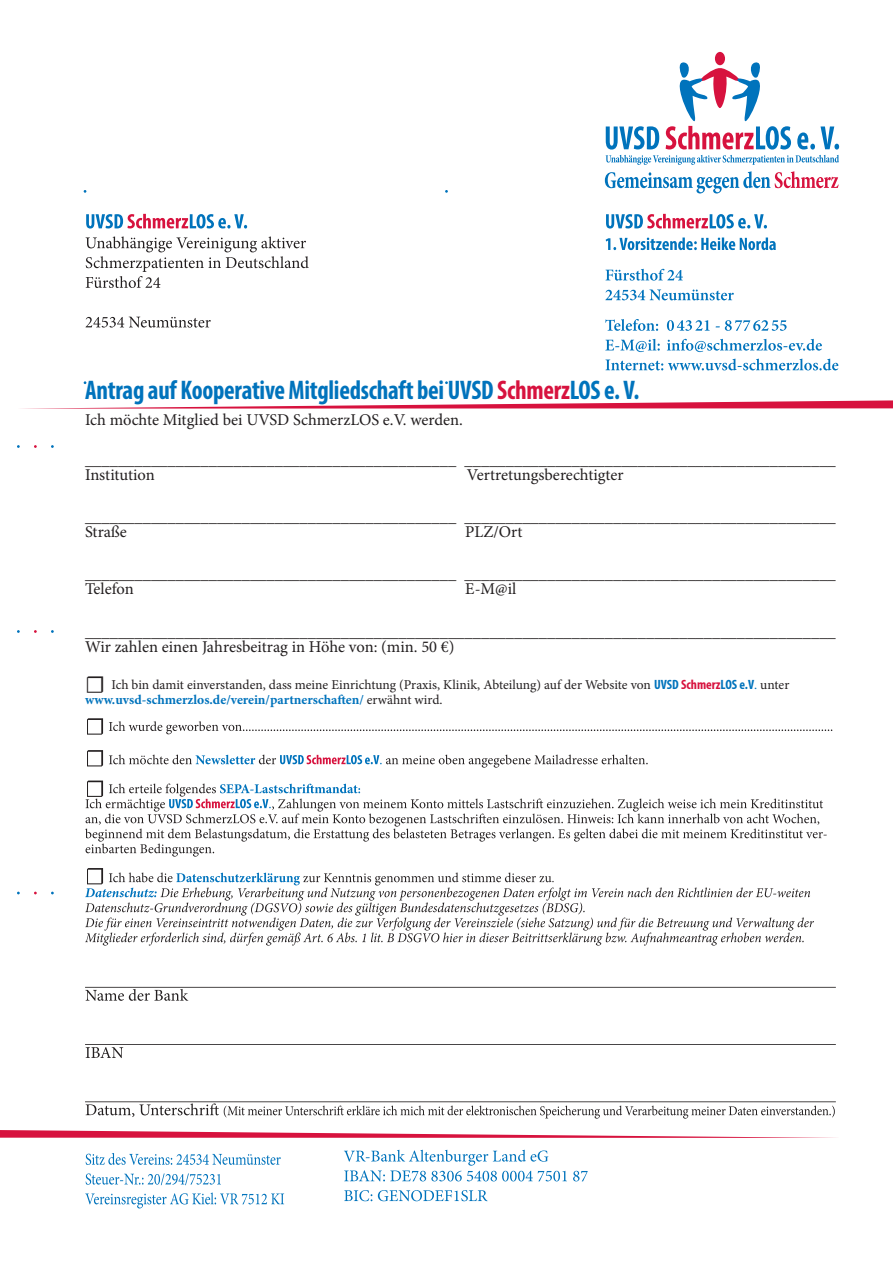
<style>
.page{position:relative;width:893px;height:1263px;background:#fff}
.page>*{position:absolute;margin:0;border:0;box-sizing:border-box;transform-origin:0 0}
.t1{font:700 condensed 27px "Myriad Pro";letter-spacing:-.01em;color:#0073bc;scale:.94 1}
.t2{font:16.5px/15px "Minion Pro";color:#231f20}
.t3{font:13.5px/15px "Minion Pro";color:#231f20}
.s1{color:#d7123e}
.s2{font-size:24px}
.s3{font-family:"Myriad Pro";font-weight:700;font-stretch:condensed;color:#0073bc}
.s4{font-family:"Myriad Pro";font-weight:700;font-stretch:condensed;color:#d7123e}
.s5{color:#0073bc}
.s6{font-weight:700;color:#0073bc}
</style>
<div class="page">
<svg style="left:86px;top:317px;width:125px;height:11px"></svg>
<svg style="left:86px;top:236px;width:223px;height:52px"></svg>
<svg style="left:86px;top:214px;width:161px;height:15px"></svg>
<svg style="left:85px;top:1044px;width:751px;height:14px"></svg>
<svg style="left:85px;top:987px;width:751px;height:14px"></svg>
<svg style="left:85px;top:868px;width:729px;height:77px"></svg>
<svg style="left:85px;top:780px;width:742px;height:77px"></svg>
<svg style="left:87px;top:750px;width:561px;height:18px"></svg>
<svg style="left:87px;top:718px;width:745px;height:17px"></svg>
<svg style="left:605px;top:319px;width:182px;height:12px"></svg>
<svg style="left:605px;top:289px;width:129px;height:11px"></svg>
<svg style="left:605px;top:269px;width:78px;height:12px"></svg>
<svg style="left:606px;top:237px;width:170px;height:13px"></svg>
<svg style="left:606px;top:214px;width:161px;height:15px"></svg>
<svg style="left:85px;top:1192px;width:199px;height:16px"></svg>
<svg style="left:86px;top:1173px;width:135px;height:12px"></svg>
<svg style="left:86px;top:1153px;width:195px;height:12px"></svg>
<svg style="left:605px;top:171px;width:234px;height:22px"></svg>
<div style="left:715px;top:52px;width:10px;height:13px;background:#d7123e;border-radius:50%"></div>
<svg style="left:606px;top:61px;width:233px;height:104px"></svg>
<svg style="left:344px;top:1190px;width:144px;height:11px"></svg>
<svg style="left:344px;top:1150px;width:244px;height:31px"></svg>
<svg style="left:0;top:1101px;width:836px;height:37px"></svg>
<svg style="left:21px;top:338px;width:872px;height:71px"></svg>
<h1 class="t1" style="left:85px;top:373px;width:591px">Antrag auf Kooperative Mitgliedschaft bei UVSD <span class="s1">Schmerz</span>LOS e. V.</h1>
<p class="t2" style="left:85px;top:413px;width:379px">Ich möchte Mitglied bei UVSD SchmerzLOS e.V. werden.</p>
<p class="t2" style="left:85px;top:452px;width:752px">_____________________________________________ _____________________________________________<br>Institution</p>
<p class="t2" style="left:467px;top:467px;width:158px">Vertretungsberechtigter</p>
<p class="t2" style="left:85px;top:509px;width:752px">_____________________________________________ _____________________________________________<br>Straße</p>
<p class="t2" style="left:465px;top:524px;width:59px">PLZ/Ort</p>
<p class="t2" style="left:85px;top:567px;width:752px">_____________________________________________ _____________________________________________<br>Telefon</p>
<p class="t2" style="left:465px;top:582px;width:53px">E-M@il</p>
<p class="t2" style="left:85px;top:624px;width:752px">___________________________________________________________________________________________<br>Wir zahlen einen Jahresbeitrag in Höhe von: (min. 50 €)</p>
<p class="t3" style="left:85px;top:677px;width:706px"><span class="s2">☐</span> Ich bin damit einverstanden, dass meine Einrichtung (Praxis, Klinik, Abteilung) auf der Website von <span class="s3">UVSD</span> <span class="s4">Schmerz</span><span class="s3">LOS e.V</span><span class="s5">.</span> unter <span class="s6">www.uvsd-schmerzlos.de/verein/partnerschaften/</span> erwähnt wird.</p>
</div>
